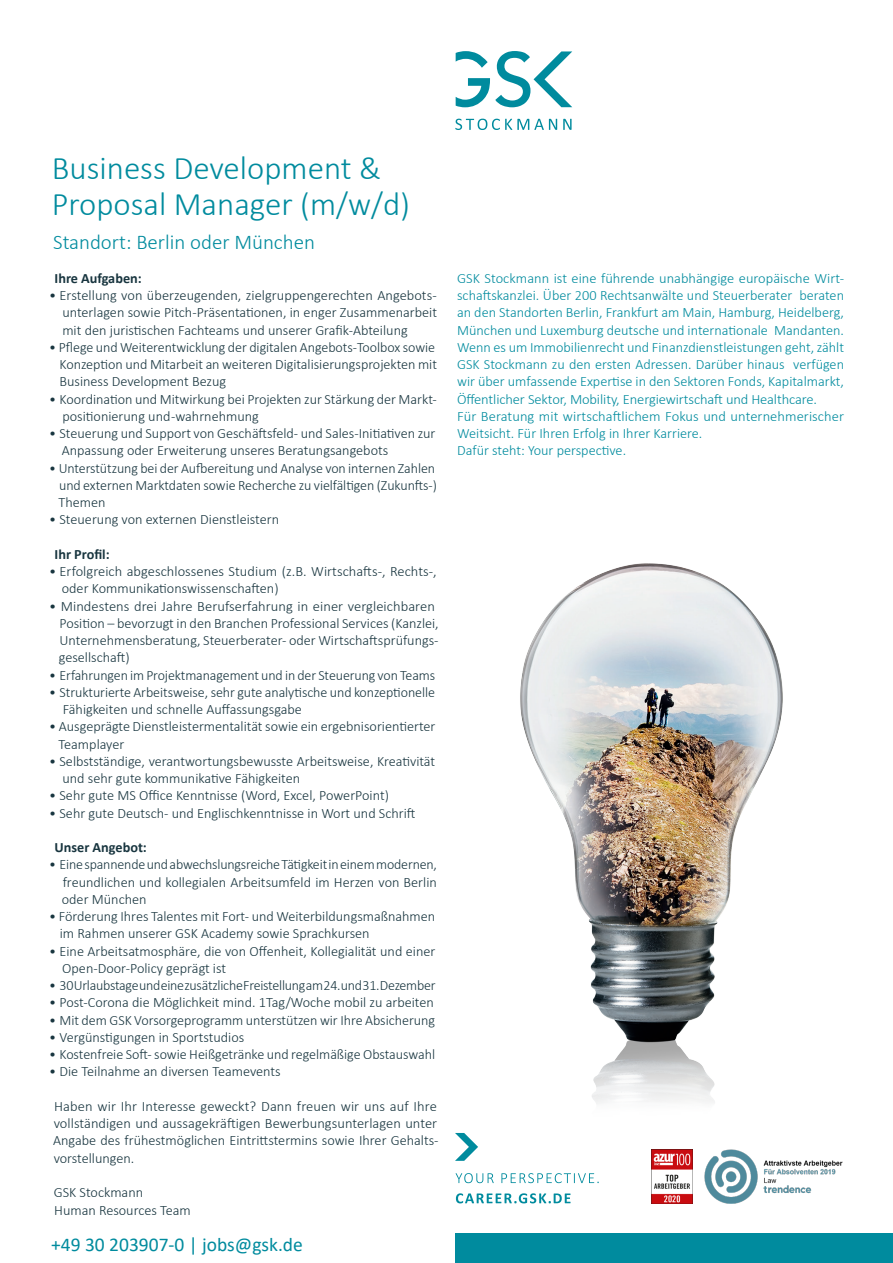
<style>
.page{position:relative;width:893px;height:1263px;background:#fff}
.page>*{position:absolute;margin:0;border:0;box-sizing:border-box;transform-origin:0 0}
.t1{font:300 33px/36.3px "Calibri";color:#008b9e}
.t2{font:300 21px "Calibri";color:#008b9e}
.t3{font:19.5px "Calibri";color:#008b9e}
.t4{font:300 14.25px/17.2px "Calibri";color:#18353f}
.t5{font:300 14.25px/17.2px "Calibri";color:#008b9e}
.t6{font:700 14.25px "Calibri";color:#18353f}
</style>
<div class="page">
<img style="left:520px;top:563px;width:263px;height:541px">
<svg style="left:456px;top:51px;width:116px;height:56px"></svg>
<svg style="left:563px;top:119px;width:9px;height:11px"></svg>
<svg style="left:455px;top:119px;width:102px;height:11px"></svg>
<img style="left:651px;top:1150px;width:41px;height:53px">
<img style="left:704px;top:1149px;width:139px;height:54px">
<div style="left:455px;top:1233px;width:438px;height:30px;background:#008b9e"></div>
<svg style="left:455px;top:1133px;width:23px;height:28px"></svg>
<svg style="left:456px;top:1173px;width:38px;height:10px"></svg>
<svg style="left:501px;top:1173px;width:98px;height:10px"></svg>
<svg style="left:456px;top:1193px;width:114px;height:10px"></svg>
<p class="t1" style="left:52px;top:149px;width:360px">Business Development &amp;<br>Proposal Manager (m/w/d)</p>
<p class="t2" style="left:53px;top:229px;width:263px">Standort: Berlin oder München</p>
<p class="t6" style="left:55px;top:268px;width:89px">Ihre Aufgaben:</p>
<p class="t4" style="left:62px;top:287px;width:376px;text-align:justify;text-indent:-13px">• Erstellung von überzeugenden, zielgruppengerechten Angebots&shy;unterlagen sowie Pitch-Präsentationen, in enger Zusammenarbeit mit den juristischen Fachteams und unserer Grafik-Abteilung</p>
<p class="t4" style="left:59px;top:338px;width:379px;text-indent:-10px">• Pflege und Weiterentwicklung der digitalen Angebots-Toolbox sowie<br>Konzeption und Mitarbeit an weiteren Digitalisierungsprojekten mit<br>Business Development Bezug</p>
<p class="t4" style="left:62px;top:390px;width:376px;text-indent:-13px">• Koordination und Mitwirkung bei Projekten zur Stärkung der Markt&shy;positionierung und -wahrnehmung</p>
<p class="t4" style="left:62px;top:425px;width:375px;text-indent:-12px">• Steuerung und Support von Geschäftsfeld- und Sales-Initiativen zur<br>Anpassung oder Erweiterung unseres Beratungsangebots</p>
<p class="t4" style="left:59px;top:459px;width:380px;text-indent:-9px">• Unterstützung bei der Aufbereitung und Analyse von internen Zahlen und externen Marktdaten sowie Recherche zu vielfältigen (Zukunfts-)<br>Themen</p>
<p class="t4" style="left:49px;top:511px;width:231px">• Steuerung von externen Dienstleistern</p>
<p class="t6" style="left:55px;top:544px;width:57px">Ihr Profil:</p>
<p class="t4" style="left:62px;top:563px;width:377px;text-indent:-13px">• Erfolgreich abgeschlossenes Studium (z.B. Wirtschafts-, Rechts-, oder Kommunikationswissenschaften)</p>
<p class="t4" style="left:59px;top:597px;width:381px;text-indent:-10px">• Mindestens drei Jahre Berufserfahrung in einer vergleichbaren Position – bevorzugt in den Branchen Professional Services (Kanzlei, Unternehmensberatung, Steuerberater- oder Wirtschaftsprüfungs&shy;gesellschaft)</p>
<p class="t4" style="left:49px;top:666px;width:388px">• Erfahrungen im Projektmanagement und in der Steuerung von Teams</p>
<p class="t4" style="left:63px;top:683px;width:374px;text-indent:-14px">• Strukturierte Arbeitsweise, sehr gute analytische und konzeptionelle<br>Fähigkeiten und schnelle Auffassungsgabe</p>
<p class="t4" style="left:59px;top:718px;width:378px;text-indent:-9px">• Ausgeprägte Dienstleistermentalität sowie ein ergebnisorientierter<br>Teamplayer</p>
<p class="t4" style="left:62px;top:752px;width:374px;text-indent:-13px">• Selbstständige, verantwortungsbewusste Arbeitsweise, Kreativität und sehr gute kommunikative Fähigkeiten</p>
<p class="t4" style="left:49px;top:787px;width:341px">• Sehr gute MS Office Kenntnisse (Word, Excel, PowerPoint)</p>
<p class="t4" style="left:49px;top:804px;width:368px">• Sehr gute Deutsch- und Englischkenntnisse in Wort und Schrift</p>
<p class="t6" style="left:55px;top:837px;width:94px">Unser Angebot:</p>
<p class="t4" style="left:62px;top:856px;width:377px;text-align:justify;text-indent:-13px">• Eine spannende und abwechslungsreiche Tätigkeit in einem modernen, freundlichen und kollegialen Arbeitsumfeld im Herzen von Berlin oder München</p>
<p class="t4" style="left:60px;top:908px;width:377px;text-indent:-11px">• Förderung Ihres Talentes mit Fort- und Weiterbildungsmaßnahmen im Rahmen unserer GSK Academy sowie Sprachkursen</p>
<p class="t4" style="left:62px;top:942px;width:375px;text-indent:-13px">• Eine Arbeitsatmosphäre, die von Offenheit, Kollegialität und einer<br>Open-Door-Policy geprägt ist</p>
<p class="t4" style="left:49px;top:977px;width:388px">• 30 Urlaubstage und eine zusätzliche Freistellung am 24. und 31. Dezember</p>
<p class="t4" style="left:49px;top:994px;width:386px">• Post-Corona die Möglichkeit mind. 1Tag/Woche mobil zu arbeiten</p>
<p class="t4" style="left:49px;top:1011px;width:387px">• Mit dem GSK Vorsorgeprogramm unterstützen wir Ihre Absicherung</p>
<p class="t4" style="left:49px;top:1028px;width:197px">• Vergünstigungen in Sportstudios</p>
<p class="t4" style="left:49px;top:1046px;width:387px">• Kostenfreie Soft- sowie Heißgetränke und regelmäßige Obstauswahl</p>
<p class="t4" style="left:49px;top:1063px;width:233px">• Die Teilnahme an diversen Teamevents</p>
<p class="t4" style="left:53px;top:1097px;width:387px;text-align:justify">Haben wir Ihr Interesse geweckt? Dann freuen wir uns auf Ihre vollständigen und aussagekräftigen Bewerbungsunterlagen unter Angabe des frühestmöglichen Eintrittstermins sowie Ihrer Gehalts&shy;vorstellungen.</p>
<p class="t4" style="left:54px;top:1184px;width:91px">GSK Stockmann</p>
<p class="t4" style="left:54px;top:1201px;width:138px">Human Resources Team</p>
<p class="t3" style="left:51px;top:1230px;width:253px">+49 30 203907-0 | jobs@gsk.de</p>
<p class="t5" style="left:457px;top:269px;width:388px">GSK Stockmann ist eine führende unabhängige europäische Wirt&shy;schaftskanzlei. Über 200 Rechtsanwälte und Steuerberater beraten an den Standorten Berlin, Frankfurt am Main, Hamburg, Heidelberg, München und Luxemburg deutsche und internationale Mandanten.<br>Wenn es um Immobilienrecht und Finanzdienstleistungen geht, zählt GSK Stockmann zu den ersten Adressen. Darüber hinaus verfügen wir über umfassende Expertise in den Sektoren Fonds, Kapitalmarkt, Öffentlicher Sektor, Mobility, Energiewirtschaft und Healthcare.<br>Für Beratung mit wirtschaftlichem Fokus und unternehmerischer Weitsicht. Für Ihren Erfolg in Ihrer Karriere.</p>
<p class="t5" style="left:457px;top:442px;width:171px">Dafür steht: Your perspective.</p>
</div>
